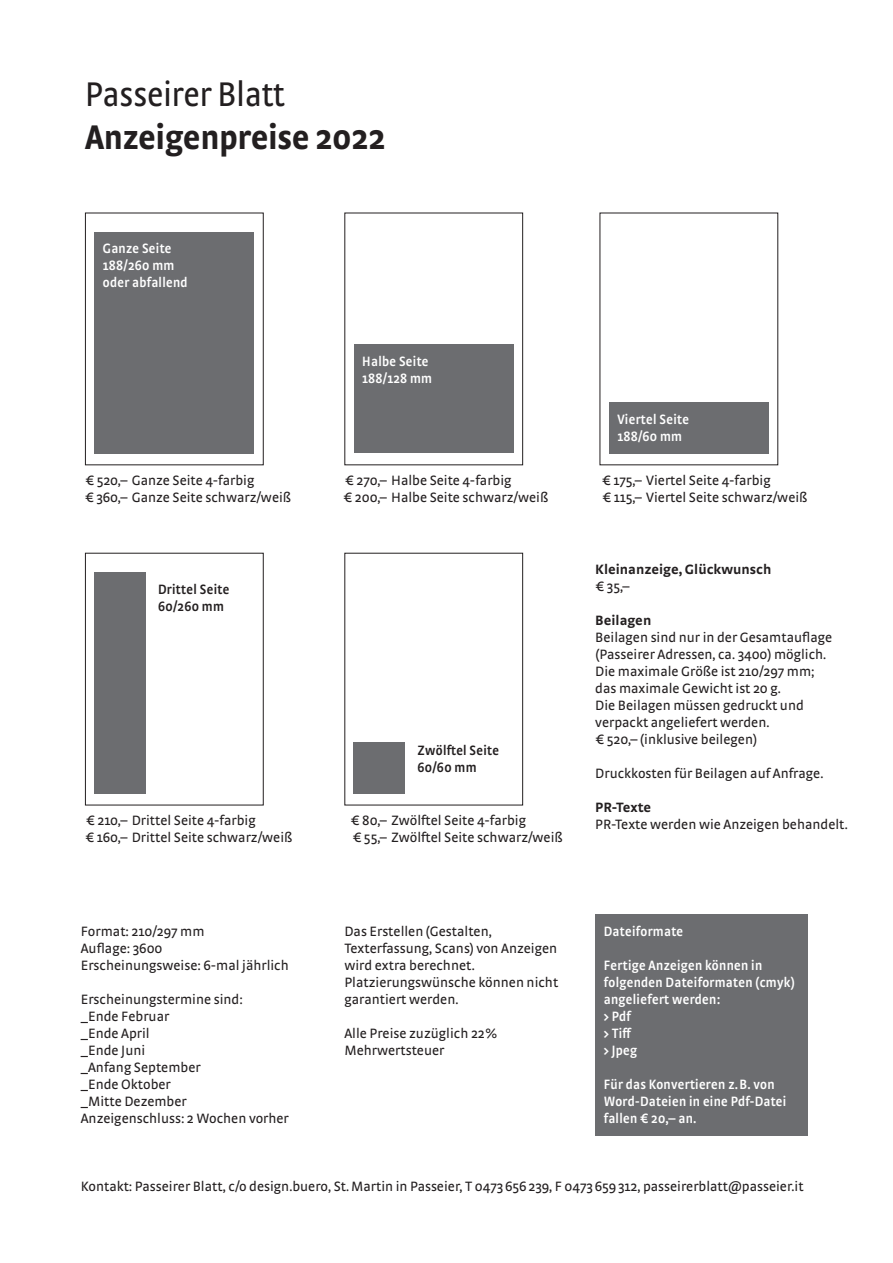
<style>
.page{position:relative;width:893px;height:1263px;background:#fff}
.page>*{position:absolute;margin:0;border:0;box-sizing:border-box;transform-origin:0 0}
.t1{font:700 condensed 36px "Strada OT";color:#231f20}
.t2{font:condensed 36px "Strada OT";color:#231f20}
.t3{font:14.25px/17px "Strada OT";color:#231f20}
.t4{font:600 condensed 14.25px/17px "Strada OT";letter-spacing:.02em;color:#fff}
.t5{font:600 condensed 14.25px/17px "Strada OT";letter-spacing:.02em;color:#231f20}
.t6{font:700 14.25px "Strada OT";color:#231f20}
</style>
<div class="page">
<div style="left:85px;top:213px;width:179px;height:252px;border:1px solid #231f20"></div>
<div style="left:94px;top:232px;width:160px;height:221px;background:#6c6d70"></div>
<div style="left:354px;top:344px;width:160px;height:109px;background:#6c6d70"></div>
<div style="left:609px;top:402px;width:160px;height:51px;background:#6c6d70"></div>
<div style="left:85px;top:553px;width:179px;height:252px;border:1px solid #231f20"></div>
<div style="left:94px;top:572px;width:51px;height:221px;background:#6c6d70"></div>
<div style="left:354px;top:742px;width:51px;height:51px;background:#6c6d70"></div>
<div style="left:595px;top:914px;width:213px;height:221px;background:#6c6d70"></div>
<h1 class="t2" style="left:85px;top:74px;width:201px">Passeirer Blatt</h1>
<h1 class="t1" style="left:85px;top:116px;width:302px">Anzeigenpreise 2022</h1>
<p class="t4" style="left:103px;top:240px;width:86px">Ganze Seite<br>188/260 mm oder abfallend</p>
<p class="t4" style="left:362px;top:353px;width:71px">Halbe Seite<br>188/128 mm</p>
<p class="t4" style="left:617px;top:410px;width:73px">Viertel Seite<br>188/60 mm</p>
<p class="t3" style="left:85px;top:472px;width:208px">€ 520,– Ganze Seite 4-farbig<br>€ 360,– Ganze Seite schwarz/weiß</p>
<p class="t3" style="left:343px;top:472px;width:206px">€ 270,– Halbe Seite 4-farbig<br>€ 200,– Halbe Seite schwarz/weiß</p>
<p class="t3" style="left:602px;top:472px;width:207px">€ 175,– Viertel Seite 4-farbig<br>€ 115,– Viertel Seite schwarz/weiß</p>
<p class="t5" style="left:158px;top:580px;width:73px">Drittel Seite<br>60/260 mm</p>
<p class="t5" style="left:418px;top:742px;width:83px">Zwölftel Seite<br>60/60 mm</p>
<p class="t3" style="left:85px;top:812px;width:209px">€ 210,– Drittel Seite 4-farbig<br>€ 160,– Drittel Seite schwarz/weiß</p>
<p class="t3" style="left:351px;top:812px;width:214px">€ 80,– Zwölftel Seite 4-farbig<br>€ 55,– Zwölftel Seite schwarz/weiß</p>
<p class="t3" style="left:81px;top:922px;width:210px">Format: 210/297 mm<br>Auflage: 3600<br>Erscheinungsweise: 6-mal jährlich</p>
<p class="t3" style="left:81px;top:990px;width:210px">Erscheinungstermine sind:<br>_Ende Februar<br>_Ende April<br>_Ende Juni<br>_Anfang September<br>_Ende Oktober<br>_Mitte Dezember<br>Anzeigenschluss: 2 Wochen vorher</p>
<p class="t3" style="left:344px;top:922px;width:215px">Das Erstellen (Gestalten,<br>Texterfassung, Scans) von Anzeigen wird extra berechnet.<br>Platzierungswünsche können nicht garantiert werden.</p>
<p class="t3" style="left:344px;top:1025px;width:154px">Alle Preise zuzüglich 22%<br>Mehrwertsteuer</p>
<p class="t6" style="left:595px;top:561px;width:178px">Kleinanzeige, Glückwunsch</p>
<p class="t3" style="left:595px;top:578px;width:36px">€ 35,–</p>
<p class="t6" style="left:595px;top:612px;width:58px">Beilagen</p>
<p class="t3" style="left:595px;top:629px;width:238px">Beilagen sind nur in der Gesamtauflage (Passeirer Adressen, ca. 3400) möglich.<br>Die maximale Größe ist 210/297 mm; das maximale Gewicht ist 20 g.<br>Die Beilagen müssen gedruckt und verpackt angeliefert werden.<br>€ 520,– (inklusive beilegen)</p>
<p class="t3" style="left:595px;top:765px;width:230px">Druckkosten für Beilagen auf Anfrage.</p>
<p class="t6" style="left:595px;top:799px;width:57px">PR-Texte</p>
<p class="t3" style="left:595px;top:816px;width:254px">PR-Texte werden wie Anzeigen behandelt.</p>
<p class="t4" style="left:604px;top:922px;width:81px">Dateiformate</p>
<p class="t4" style="left:604px;top:956px;width:193px">Fertige Anzeigen können in folgenden Dateiformaten (cmyk) angeliefert werden:<br>&gt; Pdf<br>&gt; Tiff<br>&gt; Jpeg</p>
<p class="t4" style="left:604px;top:1075px;width:184px">Für das Konvertieren z.B. von<br>Word-Dateien in eine Pdf-Datei fallen € 20,– an.</p>
<p class="t3" style="left:81px;top:1178px;width:724px">Kontakt: Passeirer Blatt, c/o design.buero, St.Martin in Passeier, T 0473656239, F 0473659312, passeirerblatt@passeier.it</p>
</div>
